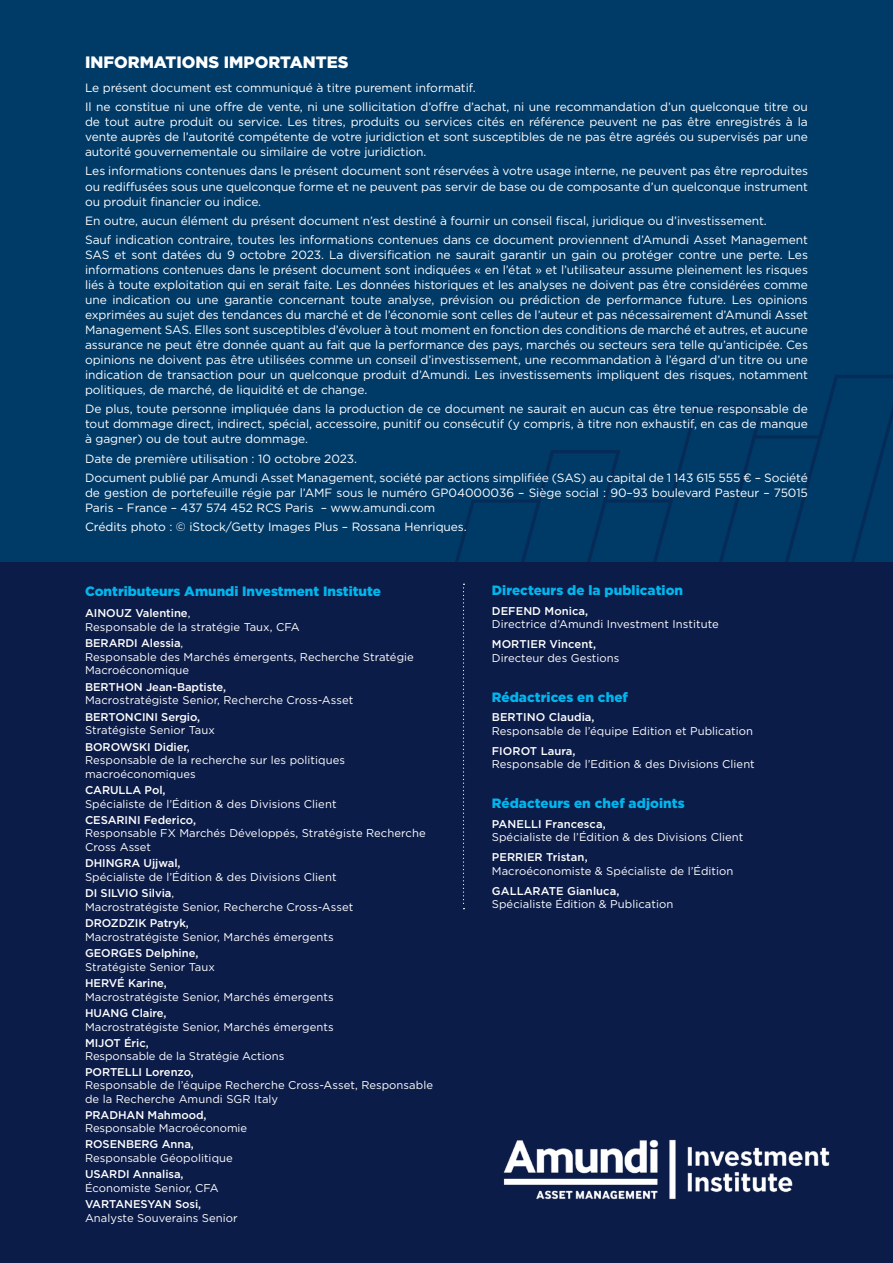
<style>
.page{position:relative;width:893px;height:1263px;background:#0c1c49}
.page>*{position:absolute;margin:0;border:0;box-sizing:border-box;transform-origin:0 0}
.t1{font:900 16.5px "Gotham";color:#fff}
.t2{font:900 13.5px "Gotham";letter-spacing:.005em;color:#00b6ed}
.t3{font:12px/15px "Gotham";letter-spacing:-.005em;color:#fff}
.t4{font:11.25px/13.5px "Gotham";letter-spacing:.005em;color:#fff}
.t5{font:500 11.25px "Gotham";letter-spacing:-.005em;color:#fff}
.s1{font-weight:500}
</style>
<div class="page">
<div style="left:0;top:0;width:893px;height:561px;background:#003b68"></div>
<svg style="left:389px;top:375px;width:504px;height:210px"></svg>
<svg style="left:463px;top:584px;width:1px;height:325px"></svg>
<img style="left:503px;top:1139px;width:327px;height:61px">
<h1 class="t1" style="left:85px;top:51px;width:265px">INFORMATIONS IMPORTANTES</h1>
<p class="t3" style="left:85px;top:78px;width:724px;line-height:19.2px">Le présent document est communiqué à titre purement informatif.<br>Il ne constitue ni une offre de vente, ni une sollicitation d’offre d’achat, ni une recommandation d’un quelconque titre ou</p>
<p class="t3" style="left:85px;top:114px;width:724px;text-align:justify">de tout autre produit ou service. Les titres, produits ou services cités en référence peuvent ne pas être enregistrés à la vente auprès de l’autorité compétente de votre juridiction et sont susceptibles de ne pas être agréés ou supervisés par une autorité gouvernementale ou similaire de votre juridiction.</p>
<p class="t3" style="left:85px;top:163px;width:724px;text-align:justify">Les informations contenues dans le présent document sont réservées à votre usage interne, ne peuvent pas être reproduites ou rediffusées sous une quelconque forme et ne peuvent pas servir de base ou de composante d’un quelconque instrument ou produit financier ou indice.</p>
<p class="t3" style="left:85px;top:211px;width:724px;line-height:19.2px">En outre, aucun élément du présent document n’est destiné à fournir un conseil fiscal, juridique ou d’investissement.<br>Sauf indication contraire, toutes les informations contenues dans ce document proviennent d’Amundi Asset Management</p>
<p class="t3" style="left:85px;top:247px;width:724px;text-align:justify">SAS et sont datées du 9 octobre 2023. La diversification ne saurait garantir un gain ou protéger contre une perte. Les informations contenues dans le présent document sont indiquées « en l’état » et l’utilisateur assume pleinement les risques liés à toute exploitation qui en serait faite. Les données historiques et les analyses ne doivent pas être considérées comme une indication ou une garantie concernant toute analyse, prévision ou prédiction de performance future. Les opinions exprimées au sujet des tendances du marché et de l’économie sont celles de l’auteur et pas nécessairement d’Amundi Asset Management SAS. Elles sont susceptibles d’évoluer à tout moment en fonction des conditions de marché et autres, et aucune assurance ne peut être donnée quant au fait que la performance des pays, marchés ou secteurs sera telle qu’anticipée. Ces opinions ne doivent pas être utilisées comme un conseil d’investissement, une recommandation à l’égard d’un titre ou une indication de transaction pour un quelconque produit d’Amundi. Les investissements impliquent des risques, notamment politiques, de marché, de liquidité et de change.</p>
<p class="t3" style="left:85px;top:401px;width:724px;text-align:justify">De plus, toute personne impliquée dans la production de ce document ne saurait en aucun cas être tenue responsable de tout dommage direct, indirect, spécial, accessoire, punitif ou consécutif (y compris, à titre non exhaustif, en cas de manque à gagner) ou de tout autre dommage.</p>
<p class="t3" style="left:85px;top:448px;width:724px;line-height:19.2px">Date de première utilisation : 10 octobre 2023.<br>Document publié par Amundi Asset Management, société par actions simplifiée (SAS) au capital de 1 143 615 555 € – Société</p>
<p class="t3" style="left:85px;top:485px;width:724px">de gestion de portefeuille régie par l’AMF sous le numéro GP04000036 – Siège social : 90–93 boulevard Pasteur – 75015<br>Paris – France – 437 574 452 RCS Paris – www.amundi.com</p>
<p class="t3" style="left:85px;top:519px;width:383px">Crédits photo : © iStock/Getty Images Plus – Rossana Henriques.</p>
<p class="t2" style="left:85px;top:582px;width:297px">Contributeurs Amundi Investment Institute</p>
<p class="t4" style="left:85px;top:606px;width:216px"><span class="s1">AINOUZ Valentine</span>,<br>Responsable de la stratégie Taux, CFA</p>
<p class="t4" style="left:85px;top:636px;width:330px"><span class="s1">BERARDI Alessia</span>,<br>Responsable des Marchés émergents, Recherche Stratégie<br>Macroéconomique</p>
<p class="t5" style="left:85px;top:679px;width:143px">BERTHON Jean-Baptiste,</p>
<p class="t4" style="left:85px;top:693px;width:270px">Macrostratégiste Senior, Recherche Cross-Asset</p>
<p class="t5" style="left:85px;top:709px;width:117px">BERTONCINI Sergio,</p>
<p class="t4" style="left:85px;top:723px;width:131px">Stratégiste Senior Taux</p>
<p class="t5" style="left:85px;top:739px;width:106px">BOROWSKI Didier,</p>
<p class="t4" style="left:85px;top:753px;width:261px">Responsable de la recherche sur les politiques macroéconomiques</p>
<p class="t5" style="left:85px;top:783px;width:82px">CARULLA Pol,</p>
<p class="t4" style="left:85px;top:796px;width:253px">Spécialiste de l’Édition &amp; des Divisions Client</p>
<p class="t5" style="left:85px;top:812px;width:112px">CESARINI Federico,</p>
<p class="t4" style="left:85px;top:826px;width:342px">Responsable FX Marchés Développés, Stratégiste Recherche<br>Cross Asset</p>
<p class="t5" style="left:85px;top:856px;width:97px">DHINGRA Ujjwal,</p>
<p class="t4" style="left:85px;top:868px;width:253px;line-height:16.4px">Spécialiste de l’Édition &amp; des Divisions Client<br><span class="s1">DI SILVIO Silvia</span>,</p>
<p class="t4" style="left:85px;top:900px;width:270px">Macrostratégiste Senior, Recherche Cross-Asset</p>
<p class="t5" style="left:85px;top:916px;width:105px">DROZDZIK Patryk,</p>
<p class="t4" style="left:85px;top:930px;width:250px">Macrostratégiste Senior, Marchés émergents</p>
<p class="t5" style="left:85px;top:946px;width:115px">GEORGES Delphine,</p>
<p class="t4" style="left:85px;top:960px;width:131px">Stratégiste Senior Taux</p>
<p class="t5" style="left:85px;top:976px;width:83px">HERVÉ Karine,</p>
<p class="t4" style="left:85px;top:989px;width:250px">Macrostratégiste Senior, Marchés émergents</p>
<p class="t5" style="left:85px;top:1006px;width:83px">HUANG Claire,</p>
<p class="t4" style="left:85px;top:1019px;width:250px">Macrostratégiste Senior, Marchés émergents</p>
<p class="t5" style="left:85px;top:1035px;width:65px">MIJOT Éric,</p>
<p class="t4" style="left:85px;top:1048px;width:201px">Responsable de la Stratégie Actions</p>
<p class="t5" style="left:85px;top:1064px;width:110px">PORTELLI Lorenzo,</p>
<p class="t4" style="left:85px;top:1078px;width:349px">Responsable de l’équipe Recherche Cross-Asset, Responsable de la Recherche Amundi SGR Italy</p>
<p class="t5" style="left:85px;top:1108px;width:123px">PRADHAN Mahmood,</p>
<p class="t4" style="left:85px;top:1121px;width:164px">Responsable Macroéconomie</p>
<p class="t5" style="left:85px;top:1137px;width:110px">ROSENBERG Anna,</p>
<p class="t4" style="left:85px;top:1151px;width:149px">Responsable Géopolitique</p>
<p class="t5" style="left:85px;top:1167px;width:100px">USARDI Annalisa,</p>
<p class="t4" style="left:85px;top:1181px;width:135px">Économiste Senior, CFA</p>
<p class="t5" style="left:85px;top:1197px;width:118px">VARTANESYAN Sosi,</p>
<p class="t4" style="left:85px;top:1211px;width:154px">Analyste Souverains Senior</p>
<p class="t2" style="left:492px;top:581px;width:193px">Directeurs de la publication</p>
<p class="t5" style="left:492px;top:604px;width:98px">DEFEND Monica,</p>
<p class="t4" style="left:492px;top:617px;width:228px">Directrice d’Amundi Investment Institute</p>
<p class="t5" style="left:492px;top:637px;width:106px">MORTIER Vincent,</p>
<p class="t4" style="left:492px;top:651px;width:129px">Directeur des Gestions</p>
<p class="t2" style="left:492px;top:687px;width:138px">Rédactrices en chef</p>
<p class="t5" style="left:492px;top:710px;width:104px">BERTINO Claudia,</p>
<p class="t4" style="left:492px;top:724px;width:263px">Responsable de l’équipe Edition et Publication</p>
<p class="t5" style="left:492px;top:743px;width:85px">FIOROT Laura,</p>
<p class="t4" style="left:492px;top:757px;width:264px">Responsable de l’Edition &amp; des Divisions Client</p>
<p class="t2" style="left:492px;top:794px;width:194px">Rédacteurs en chef adjoints</p>
<p class="t5" style="left:492px;top:817px;width:115px">PANELLI Francesca,</p>
<p class="t4" style="left:492px;top:830px;width:253px">Spécialiste de l’Édition &amp; des Divisions Client</p>
<p class="t5" style="left:492px;top:850px;width:97px">PERRIER Tristan,</p>
<p class="t4" style="left:492px;top:864px;width:243px">Macroéconomiste &amp; Spécialiste de l’Édition</p>
<p class="t5" style="left:492px;top:883px;width:129px">GALLARATE Gianluca,</p>
<p class="t4" style="left:492px;top:897px;width:183px">Spécialiste Édition &amp; Publication</p>
</div>
